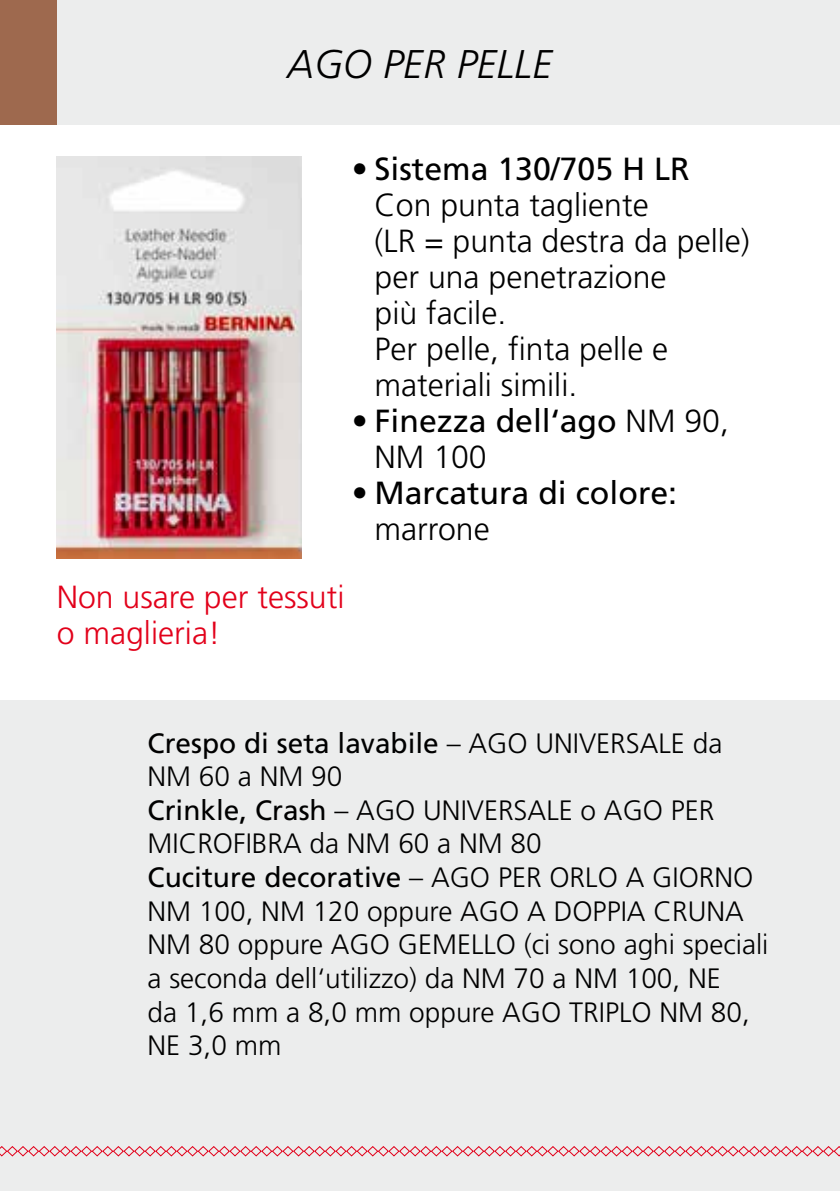
<style>
.page{position:relative;width:840px;height:1191px;background:#fff}
.page>*{position:absolute;margin:0;border:0;box-sizing:border-box;transform-origin:0 0}
.t1{font:italic 300 40px "Frutiger";color:#000}
.t2{font:300 32px/36px "Frutiger";color:#000}
.t3{font:32px/36px "Frutiger";color:#000}
.t4{font:300 32px/36px "Frutiger";color:#e2001a}
.t5{font:300 28px/33.6px "Frutiger";color:#000}
.s1{font-weight:400}
.s2{font-weight:300}
</style>
<div class="page">
<div style="left:0;top:700px;width:839px;height:491px;background:#eceded"></div>
<div style="left:0;top:0;width:839px;height:124px;background:#eceded"></div>
<img style="left:57px;top:157px;width:245px;height:401px">
<div style="left:0;top:0;width:57px;height:124px;background:#9e694e"></div>
<svg style="left:0;top:1146px;width:839px;height:11px"></svg>
<h1 class="t1" style="left:287px;top:41px;width:266px">AGO PER PELLE</h1>
<p class="t2" style="left:374px;top:152px;width:376px;text-indent:-23px">• <span class="s1">Sistema 130/705 H LR<br></span>Con punta tagliente<br>(LR = punta destra da pelle) per una penetrazione<br>più facile.<br>Per pelle, finta pelle e materiali simili.</p>
<p class="t3" style="left:374px;top:403px;width:355px;text-indent:-23px">• Finezza dell‘ago <span class="s2">NM 90,<br>NM 100</span></p>
<p class="t3" style="left:351px;top:475px;width:326px">• Marcatura di colore:</p>
<p class="t2" style="left:374px;top:512px;width:116px">marrone</p>
<p class="t4" style="left:57px;top:579px;width:289px">Non usare per tessuti o maglieria!</p>
<p class="t5" style="left:147px;top:726px;width:622px"><span class="s1">Crespo di seta lavabile</span> – AGO UNIVERSALE da NM 60 a NM 90<br><span class="s1">Crinkle, Crash</span> – AGO UNIVERSALE o AGO PER MICROFIBRA da NM 60 a NM 80<br><span class="s1">Cuciture decorative</span> – AGO PER ORLO A GIORNO NM 100, NM 120 oppure AGO A DOPPIA CRUNA NM 80 oppure AGO GEMELLO (ci sono aghi speciali a seconda dell‘utilizzo) da NM 70 a NM 100, NE<br>da 1,6 mm a 8,0 mm oppure AGO TRIPLO NM 80, NE 3,0 mm</p>
</div>
